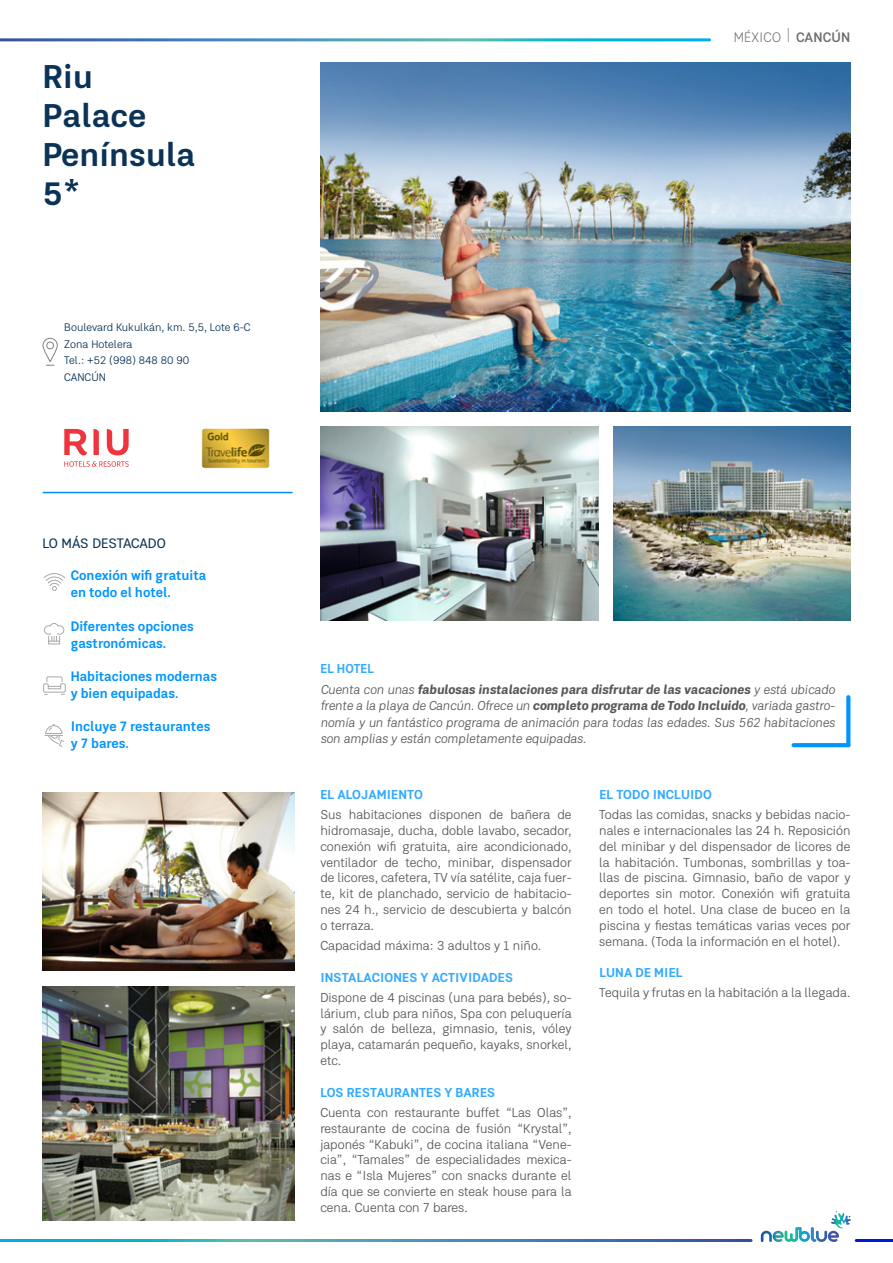
<style>
.page{position:relative;width:893px;height:1263px;background:#fff}
.page>*{position:absolute;margin:0;border:0;box-sizing:border-box;transform-origin:0 0}
.t1{font:700 33.45px/39.2px "Kommon Grotesk";color:#0a3357}
.t2{font:700 13.95px/16.8px "Kommon Grotesk";color:#0095ff;scale:.96 1}
.t3{font:13.95px "Kommon Grotesk";color:#0a3357}
.t4{font:300 13.95px "Kommon Grotesk";letter-spacing:.01em;color:#6c6d70}
.t5{font:13.2px/15.9px "Kommon Grotesk";color:#57585a;text-align:justify}
.t6{font:italic 13.2px/16.5px "Kommon Grotesk";color:#57585a;text-align:justify;scale:.95 1}
.t7{font:700 13.2px "Kommon Grotesk";letter-spacing:.01em;color:#3af}
.t8{font:italic 700 13.2px/20.4px "Kommon Grotesk";color:#57585a;scale:.95 1}
.t9{font:11.1px/16.8px "Kommon Grotesk";color:#0a3357}
.s1{font-weight:100;font-size:27.9px}
.s2{font-weight:600}
.s3{font-style:normal;color:#3af}
.s4{font-weight:400}
.s5{font-weight:700}
</style>
<div class="page">
<hr style="left:856px;top:1239px;width:37px;height:3px;background:#0017d6">
<svg style="left:761px;top:1211px;width:90px;height:31px"></svg>
<img style="left:320px;top:62px;width:530px;height:350px">
<img style="left:43px;top:986px;width:252px;height:234px">
<img style="left:43px;top:792px;width:252px;height:179px">
<img style="left:613px;top:426px;width:237px;height:195px">
<img style="left:320px;top:426px;width:278px;height:195px">
<svg style="left:42px;top:337px;width:16px;height:29px"></svg>
<svg style="left:793px;top:743px;width:55px;height:4px"></svg>
<svg style="left:846px;top:697px;width:4px;height:48px"></svg>
<svg style="left:44px;top:623px;width:21px;height:22px"></svg>
<svg style="left:43px;top:573px;width:22px;height:18px"></svg>
<svg style="left:45px;top:723px;width:20px;height:24px"></svg>
<svg style="left:64px;top:429px;width:65px;height:38px"></svg>
<svg style="left:43px;top:676px;width:23px;height:19px"></svg>
<img style="left:201px;top:428px;width:69px;height:41px">
<hr style="left:43px;top:492px;width:249px;height:1px;background:#008bff">
<h1 class="t1" style="left:43px;top:55px;width:154px">Riu<br>Palace<br>Península<br>5*</h1>
<p class="t9" style="left:64px;top:319px;width:188px">Boulevard Kukulkán, km. 5,5, Lote 6-C<br>Zona Hotelera<br>Tel.: +52 (998) 848 80 90<br>CANCÚN</p>
<p class="t3" style="left:43px;top:534px;width:125px">LO MÁS DESTACADO</p>
<p class="t2" style="left:71px;top:567px;width:143px">Conexión wifi gratuita en todo el hotel.</p>
<p class="t2" style="left:71px;top:617px;width:130px">Diferentes opciones gastronómicas.</p>
<p class="t2" style="left:71px;top:667px;width:154px">Habitaciones modernas y bien equipadas.</p>
<p class="t2" style="left:71px;top:718px;width:147px">Incluye 7 restaurantes y 7 bares.</p>
<p class="t4" style="left:734px;top:28px;width:118px">MÉXICO <span class="s1">ı</span> <span class="s2">CANCÚN</span></p>
<p class="t8" style="left:320px;top:658px;width:543px"><span class="s3">EL HOTEL<br></span><span class="s4">Cuenta con unas</span> fabulosas instalaciones para disfrutar de las vacaciones <span class="s4">y está ubicado</span></p>
<p class="t6" style="left:320px;top:697px;width:543px">frente a la playa de Cancún. Ofrece un <span class="s5">completo programa de Todo Incluido</span>, variada gastro&shy;nomía y un fantástico programa de animación para todas las edades. Sus 562 habitaciones son amplias y están completamente equipadas.</p>
<p class="t7" style="left:320px;top:785px;width:104px">EL ALOJAMIENTO</p>
<p class="t5" style="left:320px;top:806px;width:253px">Sus habitaciones disponen de bañera de hidromasaje, ducha, doble lavabo, secador, conexión wifi gratuita, aire acondicionado, ventilador de techo, minibar, dispensador de licores, cafetera, TV vía satélite, caja fuer&shy;te, kit de planchado, servicio de habitacio&shy;nes 24 h., servicio de descubierta y balcón o terraza.</p>
<p class="t5" style="left:320px;top:937px;width:223px">Capacidad máxima: 3 adultos y 1 niño.</p>
<p class="t7" style="left:320px;top:967px;width:194px">INSTALACIONES Y ACTIVIDADES</p>
<p class="t5" style="left:320px;top:989px;width:253px">Dispone de 4 piscinas (una para bebés), so&shy;lárium, club para niños, Spa con peluquería y salón de belleza, gimnasio, tenis, vóley playa, catamarán pequeño, kayaks, snorkel, etc.</p>
<p class="t7" style="left:320px;top:1082px;width:176px">LOS RESTAURANTES Y BARES</p>
<p class="t5" style="left:320px;top:1104px;width:253px">Cuenta con restaurante buffet “Las Olas”, restaurante de cocina de fusión “Krystal”, japonés “Kabuki”, de cocina italiana “Vene&shy;cia”, “Tamales” de especialidades mexica&shy;nas e “Isla Mujeres” con snacks durante el día que se convierte en steak house para la cena. Cuenta con 7 bares.</p>
<p class="t7" style="left:599px;top:785px;width:114px">EL TODO INCLUIDO</p>
<p class="t5" style="left:599px;top:806px;width:253px">Todas las comidas, snacks y bebidas nacio&shy;nales e internacionales las 24 h. Reposición del minibar y del dispensador de licores de la habitación. Tumbonas, sombrillas y toa&shy;llas de piscina. Gimnasio, baño de vapor y deportes sin motor. Conexión wifi gratuita en todo el hotel. Una clase de buceo en la piscina y fiestas temáticas varias veces por semana. (Toda la información en el hotel).</p>
<p class="t7" style="left:599px;top:963px;width:85px">LUNA DE MIEL</p>
<p class="t5" style="left:599px;top:985px;width:253px">Tequila y frutas en la habitación a la llegada.</p>
</div>
